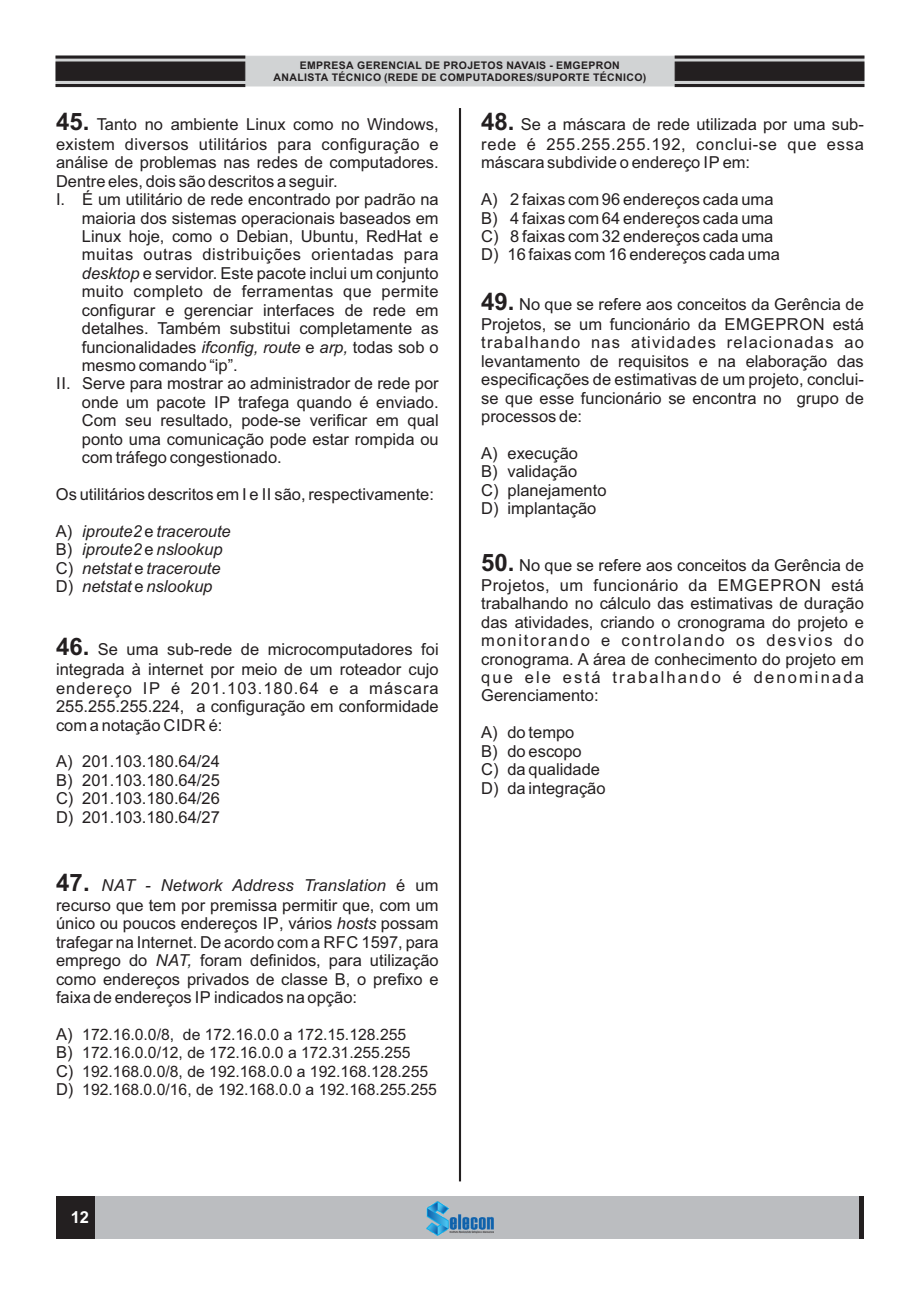
<style>
.page{position:relative;width:920px;height:1290px;background:#fff}
.page>*{position:absolute;margin:0;border:0;box-sizing:border-box;transform-origin:0 0}
.t1{font:16.5px/18.5px "Arial";color:#231f20}
.t2{font:16.5px/20px "Arial";letter-spacing:.02em;color:#231f20}
.t3{font:italic 16.5px/18.5px "Arial";color:#231f20}
.t4{font:16.5px/20px "Arial";letter-spacing:.025em;color:#231f20}
.t5{font:16.5px "Arial";letter-spacing:.035em;color:#231f20}
.t6{font:700 16.5px "Arial";color:#fff}
.t7{font:15.75px/18.5px "Arial";color:#231f20}
.t8{font:700 10.5px/11.7px "Arial";letter-spacing:.035em;color:#231f20;text-align:center}
.s1{font-weight:700;font-size:24px}
.s2{font-style:italic}
.s3{font-style:normal}
.s4{font-size:16.5px}
</style>
<div class="page">
<div style="left:56px;top:1196px;width:808px;height:42px;background:#bbbdc0"></div>
<img style="left:426px;top:1201px;width:68px;height:34px">
<div style="left:859px;top:1196px;width:5px;height:42px;background:#231f20"></div>
<div style="left:56px;top:1196px;width:38px;height:42px;background:#231f20"></div>
<hr style="left:459px;top:108px;width:2px;height:1073px;background:#231f20">
<svg style="left:55px;top:55px;width:810px;height:32px;background:#929192"></svg>
<p class="t8" style="left:274px;top:61px;width:374px">EMPRESA GERENCIAL DE PROJETOS NAVAIS - EMGEPRON<br>ANALISTA TÉCNICO (REDE DE COMPUTADORES/SUPORTE TÉCNICO)</p>
<p class="t2" style="left:56px;top:116px;width:384px"><span class="s1">45.</span> Tanto no ambiente Linux como no Windows, existem diversos utilitários para configuração e</p>
<p class="t1" style="left:56px;top:155px;width:384px">análise de problemas nas redes de computadores.</p>
<p class="t1" style="left:56px;top:173px;width:283px">Dentre eles, dois são descritos a seguir.</p>
<p class="t1" style="left:56px;top:192px;width:384px">I. É um utilitário de rede encontrado por padrão na</p>
<p class="t1" style="left:82px;top:210px;width:358px">maioria dos sistemas operacionais baseados em</p>
<p class="t1" style="left:82px;top:228px;width:358px">Linux hoje, como o Debian, Ubuntu, RedHat e</p>
<p class="t5" style="left:82px;top:248px;width:358px">muitas outras distribuições orientadas para</p>
<p class="t1" style="left:82px;top:265px;width:358px"><span class="s2">desktop</span> e servidor. Este pacote inclui um conjunto</p>
<p class="t2" style="left:82px;top:283px;width:358px">muito completo de ferramentas que permite</p>
<p class="t1" style="left:82px;top:302px;width:358px">configurar e gerenciar interfaces de rede em</p>
<p class="t1" style="left:82px;top:321px;width:358px">detalhes. Também substitui completamente as</p>
<p class="t1" style="left:82px;top:339px;width:358px">funcionalidades <span class="s2">ifconfig, route</span> e <span class="s2">arp,</span> todas sob o</p>
<p class="t1" style="left:82px;top:357px;width:157px">mesmo comando “ip”.</p>
<p class="t1" style="left:56px;top:376px;width:384px">II. Serve para mostrar ao administrador de rede por</p>
<p class="t1" style="left:82px;top:394px;width:358px">onde um pacote IP trafega quando é enviado.</p>
<p class="t1" style="left:82px;top:413px;width:358px">Com seu resultado, pode-se verificar em qual</p>
<p class="t1" style="left:82px;top:431px;width:358px">ponto uma comunicação pode estar rompida ou</p>
<p class="t1" style="left:82px;top:450px;width:201px">com tráfego congestionado.</p>
<p class="t1" style="left:56px;top:487px;width:380px">Os utilitários descritos em I e II são, respectivamente:</p>
<p class="t3" style="left:56px;top:523px;width:176px"><span class="s3">A)</span> iproute2 <span class="s3">e</span> traceroute<br><span class="s3">B)</span> iproute2 <span class="s3">e</span> nslookup<br><span class="s3">C)</span> netstat <span class="s3">e</span> traceroute<br><span class="s3">D)</span> netstat <span class="s3">e</span> nslookup</p>
<p class="t1" style="left:56px;top:641px;width:384px;line-height:20px"><span class="s1">46.</span> Se uma sub-rede de microcomputadores foi integrada à internet por meio de um roteador cujo</p>
<p class="t1" style="left:56px;top:680px;width:384px;text-align:justify">endereço IP é 201.103.180.64 e a máscara 255.255.255.224, a configuração em conformidade com a notação CIDR é:</p>
<p class="t1" style="left:56px;top:754px;width:165px;text-align:justify">A) 201.103.180.64/24<br>B) 201.103.180.64/25<br>C) 201.103.180.64/26<br>D) 201.103.180.64/27</p>
<p class="t1" style="left:56px;top:876px;width:384px;line-height:20px"><span class="s1">47.</span> <span class="s2">NAT - Network Address Translation</span> é um recurso que tem por premissa permitir que, com um</p>
<p class="t1" style="left:56px;top:916px;width:384px;text-align:justify">único ou poucos endereços IP, vários <span class="s2">hosts</span> possam trafegar na Internet. De acordo com a RFC 1597, para emprego do <span class="s2">NAT,</span> foram definidos, para utilização como endereços privados de classe B, o prefixo e faixa de endereços IP indicados na opção:</p>
<p class="t7" style="left:56px;top:1026px;width:382px"><span class="s4">A)</span> 172.16.0.0/8, de 172.16.0.0 a 172.15.128.255<br><span class="s4">B)</span> 172.16.0.0/12, de 172.16.0.0 a 172.31.255.255<br><span class="s4">C)</span> 192.168.0.0/8, de 192.168.0.0 a 192.168.128.255<br><span class="s4">D)</span> 192.168.0.0/16, de 192.168.0.0 a 192.168.255.255</p>
<p class="t1" style="left:481px;top:116px;width:384px;line-height:20px"><span class="s1">48.</span> Se a máscara de rede utilizada por uma sub&shy;rede é 255.255.255.192, conclui-se que essa</p>
<p class="t1" style="left:481px;top:155px;width:270px">máscara subdivide o endereço IP em:</p>
<p class="t1" style="left:481px;top:192px;width:300px">A) 2 faixas com 96 endereços cada uma B) 4 faixas com 64 endereços cada uma C) 8 faixas com 32 endereços cada uma D) 16 faixas com 16 endereços cada uma</p>
<p class="t1" style="left:481px;top:296px;width:384px;line-height:20px"><span class="s1">49.</span> No que se refere aos conceitos da Gerência de<br>Projetos, se um funcionário da EMGEPRON está</p>
<p class="t1" style="left:481px;top:335px;width:384px;text-align:justify">trabalhando nas atividades relacionadas ao levantamento de requisitos e na elaboração das especificações de estimativas de um projeto, conclui&shy;se que esse funcionário se encontra no grupo de processos de:</p>
<p class="t1" style="left:481px;top:445px;width:127px">A) execução<br>B) validação<br>C) planejamento<br>D) implantação</p>
<p class="t4" style="left:481px;top:557px;width:384px"><span class="s1">50.</span> No que se refere aos conceitos da Gerência de<br>Projetos, um funcionário da EMGEPRON está</p>
<p class="t1" style="left:481px;top:596px;width:384px;text-align:justify">trabalhando no cálculo das estimativas de duração das atividades, criando o cronograma do projeto e monitorando e controlando os desvios do cronograma. A área de conhecimento do projeto em que ele está trabalhando é denominada Gerenciamento:</p>
<p class="t1" style="left:481px;top:725px;width:126px">A) do tempo<br>B) do escopo<br>C) da qualidade<br>D) da integração</p>
<p class="t6" style="left:71px;top:1211px;width:20px">12</p>
</div>
